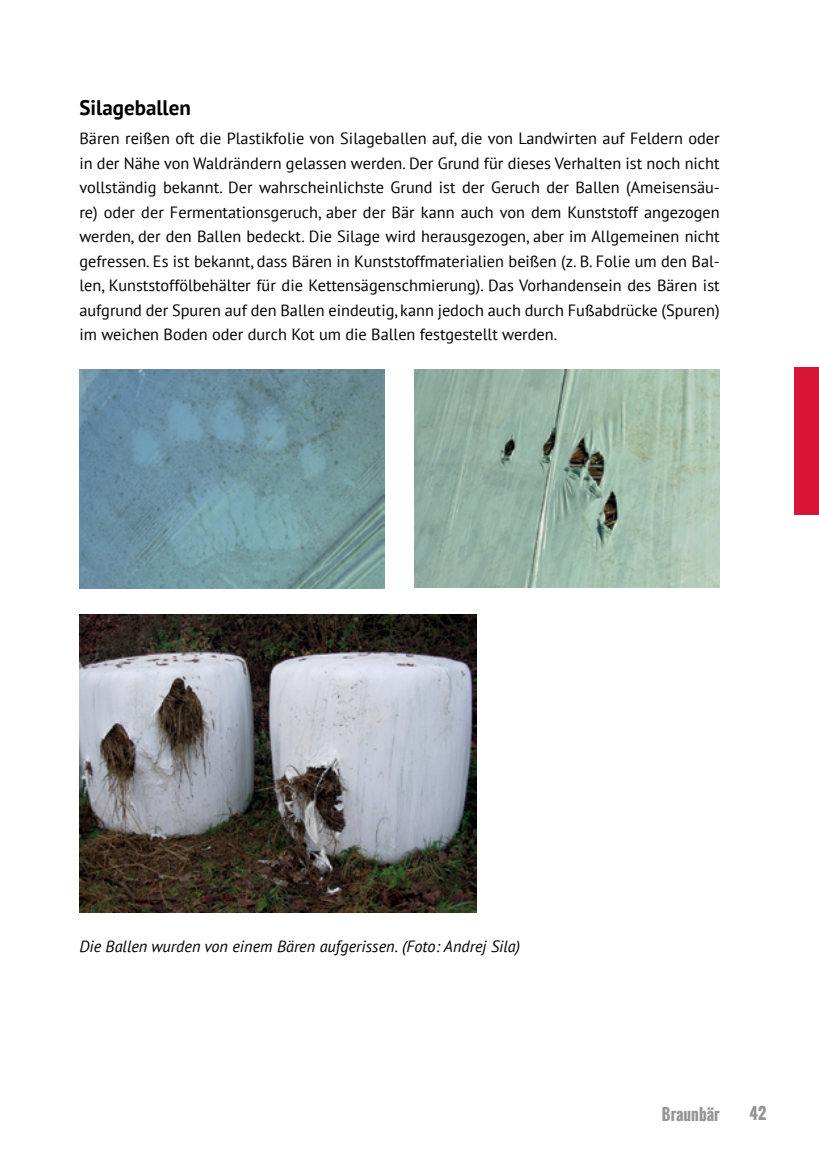
<style>
.page{position:relative;width:819px;height:1166px;background:#fff}
.page>*{position:absolute;margin:0;border:0;box-sizing:border-box;transform-origin:0 0}
.t1{font:700 21px "PT Sans";color:#000}
.t2{font:16.28px/24.5px "PT Sans";color:#000;text-align:justify}
.t3{font:italic 16.28px "PT Sans";color:#000}
.t4{font:700 15.75px "Oswald";color:#949499}
</style>
<div class="page">
<div style="left:794px;top:367px;width:25px;height:148px;background:#d71635"></div>
<img style="left:80px;top:370px;width:304px;height:218px">
<img style="left:414px;top:370px;width:305px;height:218px">
<img style="left:79px;top:614px;width:397px;height:298px">
<p class="t1" style="left:79px;top:94px;width:113px">Silageballen</p>
<p class="t2" style="left:79px;top:126px;width:641px">Bären reißen oft die Plastikfolie von Silageballen auf, die von Landwirten auf Feldern oder in der Nähe von Waldrändern gelassen werden. Der Grund für dieses Verhalten ist noch nicht vollständig bekannt. Der wahrscheinlichste Grund ist der Geruch der Ballen (Ameisensäu&shy;re) oder der Fermentationsgeruch, aber der Bär kann auch von dem Kunststoff angezogen werden, der den Ballen bedeckt. Die Silage wird herausgezogen, aber im Allgemeinen nicht gefressen. Es ist bekannt, dass Bären in Kunststoffmaterialien beißen (z. B. Folie um den Bal&shy;len, Kunststoffölbehälter für die Kettensägenschmierung). Das Vorhandensein des Bären ist aufgrund der Spuren auf den Ballen eindeutig, kann jedoch auch durch Fußabdrücke (Spuren) im weichen Boden oder durch Kot um die Ballen festgestellt werden.</p>
<p class="t3" style="left:79px;top:936px;width:442px">Die Ballen wurden von einem Bären aufgerissen. (Foto: Andrej Sila)</p>
<p class="t4" style="left:662px;top:1102px;width:59px">Braunbär</p>
<p class="t4" style="left:749px;top:1101px;width:18px">42</p>
</div>
